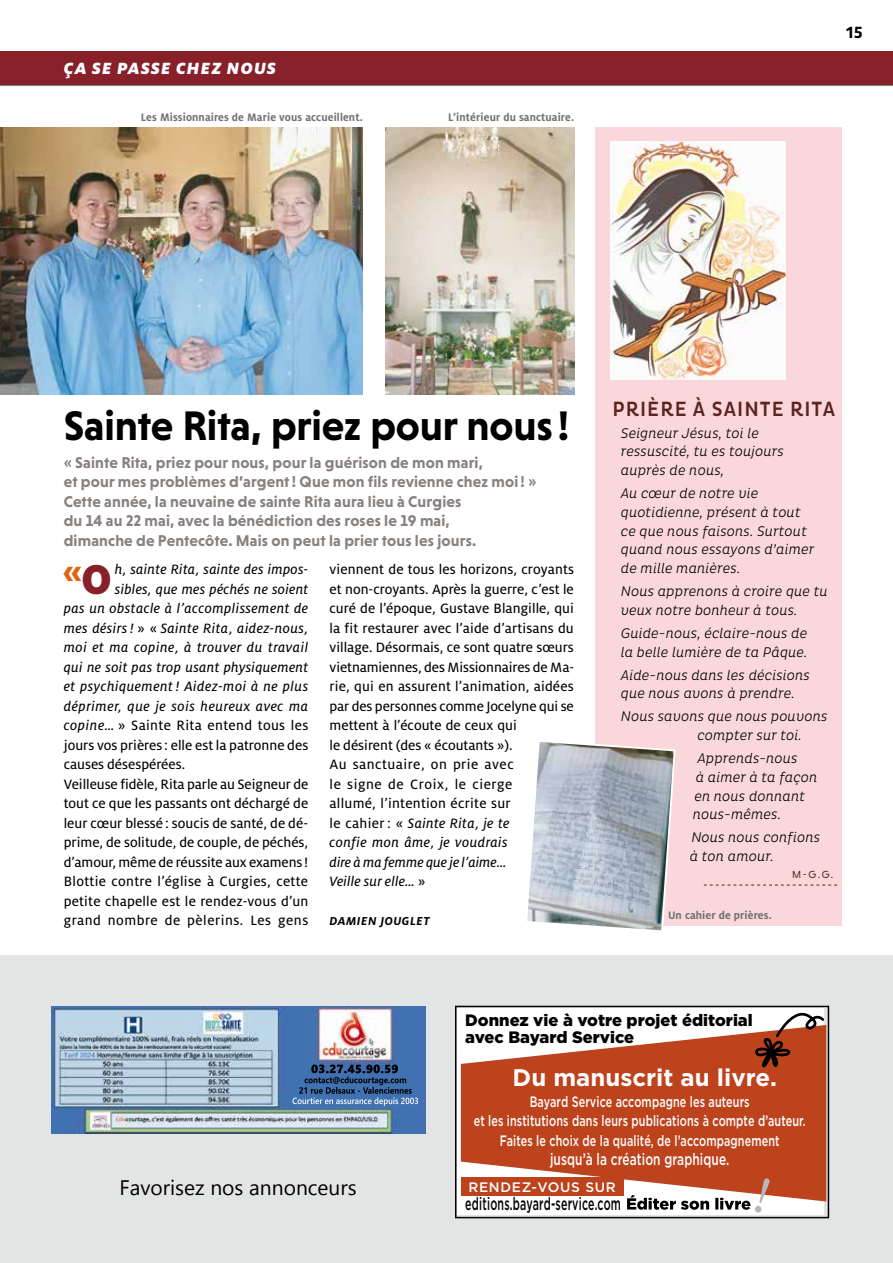
<style>
.page{position:relative;width:893px;height:1263px;background:#fff}
.page>*{position:absolute;margin:0;border:0;box-sizing:border-box;transform-origin:0 0}
.t1{font:700 42px "Niveau Grotesk";letter-spacing:-.005em;color:#000}
.t2{font:700 37.05px "Milo OT";color:#db6712}
.t3{font:700 24px "Gotham";color:#fff}
.t4{font:21px "Myanmar Text";color:#000}
.t5{font:500 21px "Pluto Cond";letter-spacing:.055em;color:#5c2421;scale:.94 1}
.t6{font:500 18px "Gotham";letter-spacing:.02em;color:#000;scale:.59 1}
.t7{font:italic 900 18px "Milo OT";letter-spacing:.07em;color:#fff}
.t8{font:900 16.5px/16.5px "Gotham";color:#000}
.t9{font:500 16.5px "Gotham";letter-spacing:.01em;color:#fff;scale:.72 1}
.t10{font:700 16.5px "Pluto Cond";color:#000}
.t11{font:700 15.9px/19.5px "Niveau Grotesk";letter-spacing:.01em;color:#87817f}
.t12{font:15px/19.5px "Milo OT Text";color:#000}
.t13{font:15px/19.5px "Milo OT Text Ita";letter-spacing:.025em;color:#000;text-align:right}
.t14{font:500 15px/19.5px "Gotham";letter-spacing:.01em;color:#fff;text-align:center;scale:.72 1}
.t15{font:italic 300 14.25px/18.8px "Pluto Cond";letter-spacing:.01em;color:#000}
.t16{font:500 13.65px "Gotham";letter-spacing:.05em;color:#fff}
.t17{font:italic 700 12.75px "Milo OT";letter-spacing:.04em;color:#000}
.t18{font:700 12px "Milo OT";letter-spacing:.01em;color:#707172;scale:.95 1}
.t19{font:10.5px "Niveau Grotesk";color:#5c2421}
.s1{font-weight:900;font-size:46.35px;color:#88202a}
.s2{font-family:"Milo OT Text"}
.s3{font-family:"Milo OT Text Ita"}
</style>
<div class="page">
<img style="left:0;top:128px;width:363px;height:266px">
<img style="left:386px;top:128px;width:188px;height:266px">
<div style="left:595px;top:128px;width:247px;height:798px;background:#fad7da"></div>
<svg style="left:704px;top:885px;width:133px;height:1px"></svg>
<svg style="left:527px;top:742px;width:149px;height:189px;background:#b6bbc5"></svg>
<img style="left:611px;top:142px;width:175px;height:237px">
<div style="left:0;top:51px;width:893px;height:34px;background:#88202a"></div>
<hr style="left:0;top:85px;width:893px;height:1px;background:#87888a">
<div style="left:0;top:955px;width:893px;height:308px;background:#e3e4e4"></div>
<img style="left:51px;top:1006px;width:374px;height:128px">
<div style="left:455px;top:1006px;width:374px;height:212px;border:2px solid #000"></div>
<div style="left:457px;top:1008px;width:367px;height:207px;background:#fff"></div>
<svg style="left:461px;top:1025px;width:365px;height:176px;fill:#bd431d"></svg>
<svg style="left:751px;top:1005px;width:74px;height:66px"></svg>
<svg style="left:627px;top:1178px;width:143px;height:35px"></svg>
<p class="t7" style="left:64px;top:58px;width:214px">ÇA SE PASSE CHEZ NOUS</p>
<p class="t18" style="left:141px;top:110px;width:235px">Les Missionnaires de Marie vous accueillent.</p>
<p class="t18" style="left:448px;top:110px;width:134px">L’intérieur du sanctuaire.</p>
<p class="t10" style="left:846px;top:23px;width:18px">15</p>
<h1 class="t1" style="left:64px;top:401px;width:507px">Sainte Rita, priez pour nous!</h1>
<p class="t11" style="left:64px;top:452px;width:474px">« Sainte Rita, priez pour nous, pour la guérison de mon mari,<br>et pour mes problèmes d’argent! Que mon fils revienne chez moi ! » Cette année, la neuvaine de sainte Rita aura lieu à Curgies<br>du 14 au 22 mai, avec la bénédiction des roses le 19 mai,<br>dimanche de Pentecôte. Mais on peut la prier tous les jours.</p>
<h2 class="t2" style="left:63px;top:551px;width:51px">«<span class="s1">O</span></h2>
<p class="t12" style="left:330px;top:560px;width:246px">viennent de tous les horizons, croyants et non-croyants. Après la guerre, c’est le curé de l’époque, Gustave Blangille, qui la fit restaurer avec l’aide d’artisans du village. Désormais, ce sont quatre sœurs vietnamiennes, des Missionnaires de Ma&shy;rie, qui en assurent l’animation, aidées par des personnes comme Jocelyne qui se mettent à l’écoute de ceux qui<br>le désirent (des « écoutants »).<br>Au sanctuaire, on prie avec<br>le signe de Croix, le cierge<br>allumé, l’intention écrite sur</p>
<p class="t13" style="left:330px;top:813px;width:181px;text-align:left"><span class="s2">le cahier: «</span> Sainte Rita, je te confie mon âme, je voudrais dire à ma femme que je l’aime…<br>Veille sur elle… <span class="s2">»</span></p>
<p class="t17" style="left:330px;top:914px;width:102px">DAMIEN JOUGLET</p>
<p class="t13" style="left:64px;top:560px;width:246px">h, sainte Rita, sainte des impos-<br>sibles, que mes péchés ne soient<br>pas un obstacle à l’accomplissement de mes désirs! <span class="s2">» «</span> Sainte Rita, aidez-nous, moi et ma copine, à trouver du travail qui ne soit pas trop usant physiquement et psychiquement ! Aidez-moi à ne plus déprimer, que je sois heureux avec ma</p>
<p class="t12" style="left:64px;top:716px;width:246px"><span class="s3">copine…</span> » Sainte Rita entend tous les jours vos prières: elle est la patronne des causes désespérées.<br>Veilleuse fidèle, Rita parle au Seigneur de tout ce que les passants ont déchargé de leur cœur blessé : soucis de santé, de dé&shy;prime, de solitude, de couple, de péchés, d’amour, même de réussite aux examens!<br>Blottie contre l’église à Curgies, cette petite chapelle est le rendez-vous d’un grand nombre de pèlerins. Les gens</p>
<h3 class="t5" style="left:612px;top:397px;width:238px">PRIÈRE À SAINTE RITA</h3>
<p class="t15" style="left:621px;top:423px;width:165px">Seigneur Jésus, toi le ressuscité, tu es toujours auprès de nous,</p>
<p class="t15" style="left:621px;top:484px;width:195px">Au cœur de notre vie quotidienne, présent à tout ce que nous faisons. Surtout quand nous essayons d’aimer de mille manières.</p>
<p class="t15" style="left:621px;top:582px;width:208px">Nous apprenons à croire que tu veux notre bonheur à tous.</p>
<p class="t15" style="left:621px;top:624px;width:188px">Guide-nous, éclaire-nous de la belle lumière de ta Pâque.</p>
<p class="t15" style="left:621px;top:665px;width:191px">Aide-nous dans les décisions que nous avons à prendre.</p>
<p class="t15" style="left:697px;top:707px;width:132px;text-indent:-76px">Nous savons que nous pouvons compter sur toi.</p>
<p class="t15" style="left:693px;top:749px;width:126px;text-indent:4px">Apprends-nous<br>à aimer à ta façon en nous donnant nous-mêmes.</p>
<p class="t15" style="left:690px;top:828px;width:132px">Nous nous confions à ton amour.</p>
<p class="t19" style="left:792px;top:868px;width:43px">M-G.G.</p>
<p class="t18" style="left:668px;top:909px;width:111px">Un cahier de prières.</p>
<h3 class="t4" style="left:120px;top:1175px;width:239px">Favorisez nos annonceurs</h3>
<p class="t8" style="left:465px;top:1012px;width:289px">Donnez vie à votre projet éditorial avec Bayard Service</p>
<h3 class="t3" style="left:513px;top:1062px;width:266px">Du manuscrit au livre.</h3>
<p class="t14" style="left:474px;top:1091px;width:463px">Bayard Service accompagne les auteurs<br>et les institutions dans leurs publications à compte d’auteur.<br>Faites le choix de la qualité, de l’accompagnement</p>
<p class="t9" style="left:550px;top:1149px;width:251px">jusqu’à la création graphique.</p>
<p class="t6" style="left:465px;top:1192px;width:265px">editions.bayard-service.com</p>
<p class="t16" style="left:468px;top:1178px;width:149px">RENDEZ-VOUS SUR</p>
</div>
